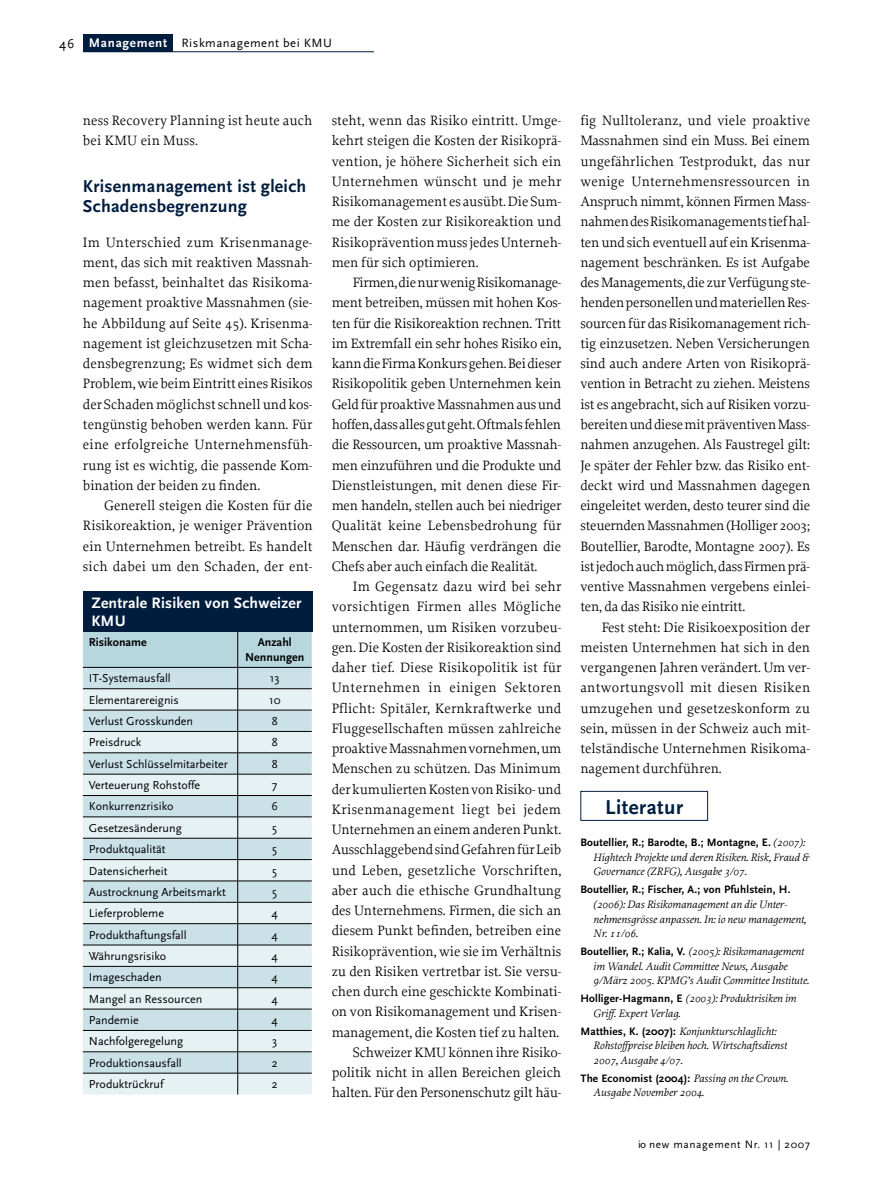
<style>
.page{position:relative;width:893px;height:1191px;background:#fff}
.page>*{position:absolute;margin:0;border:0;box-sizing:border-box;transform-origin:0 0}
.t1{font:700 21px "Scala Sans";letter-spacing:.025em;color:#001d3e}
.t2{font:700 18px/20.2px "Scala Sans";letter-spacing:.015em;color:#001d3e}
.t3{font:700 15.75px/18px "Scala Sans";letter-spacing:.015em;color:#fff}
.t4{font:14.25px/20.2px "Proforma";color:#000;text-align:justify}
.t5{font:12.6px "Scala Sans";letter-spacing:.04em;color:#000}
.t6{font:12px "Scala Sans";color:#000}
.t7{font:700 12px/15px "Scala Sans";color:#000;text-align:center}
.t8{font:italic 11.25px/14.7px "Proforma";color:#000}
.t9{font:700 11.25px "Scala Sans";letter-spacing:.015em;color:#000}
.t10{font:11.25px "Scala Sans";letter-spacing:.055em;color:#000}
.s1{font-size:13.5px}
.s2{font-weight:700;font-size:13.05px;color:#fff}
.s3{font-family:"Proforma";font-weight:400;font-style:italic}
.s4{font-family:"Scala Sans";font-weight:700;font-style:normal}
</style>
<div class="page">
<hr style="left:83px;top:51px;width:291px;height:1px;background:#001d3e">
<div style="left:83px;top:34px;width:90px;height:17px;background:#001d3e"></div>
<div style="left:580px;top:791px;width:128px;height:29px;border:1px solid #001d3e"></div>
<svg style="left:83px;top:631px;width:229px;height:463px;background:#cadce0"></svg>
<div style="left:83px;top:591px;width:230px;height:40px;background:#001d3e"></div>
<p class="t5" style="left:59px;top:36px;width:274px"><span class="s1">46</span> <span class="s2">Management</span> Riskmanagement bei KMU</p>
<p class="t4" style="left:83px;top:110px;width:231px">ness Recovery Planning ist heute auch bei KMU ein Muss.</p>
<p class="t2" style="left:83px;top:176px;width:225px">Krisenmanagement ist gleich<br>Schadensbegrenzung</p>
<p class="t4" style="left:83px;top:232px;width:231px">Im Unterschied zum Krisenmanage&shy;ment, das sich mit reaktiven Massnah&shy;men befasst, beinhaltet das Risikoma&shy;nagement proaktive Massnahmen (sie&shy;he Abbildung auf Seite 45). Krisenma&shy;nagement ist gleichzusetzen mit Scha&shy;densbegrenzung; Es widmet sich dem Problem, wie beim Eintritt eines Risikos der Schaden möglichst schnell und kos&shy;tengünstig behoben werden kann. Für eine erfolgreiche Unternehmensfüh&shy;rung ist es wichtig, die passende Kom&shy;bination der beiden zu finden.</p>
<p class="t4" style="left:83px;top:495px;width:231px;text-indent:21px">Generell steigen die Kosten für die Risikoreaktion, je weniger Prävention ein Unternehmen betreibt. Es handelt sich dabei um den Schaden, der ent-</p>
<p class="t3" style="left:91px;top:594px;width:211px">Zentrale Risiken von Schweizer<br>KMU</p>
<p class="t7" style="left:89px;top:635px;width:59px">Risikoname</p>
<p class="t7" style="left:245px;top:635px;width:61px">Anzahl<br>Nennungen</p>
<p class="t6" style="left:89px;top:672px;width:83px">IT-Systemausfall</p>
<p class="t6" style="left:270px;top:672px;width:11px">13</p>
<p class="t6" style="left:89px;top:693px;width:91px">Elementarereignis</p>
<p class="t6" style="left:269px;top:693px;width:13px">10</p>
<p class="t6" style="left:89px;top:714px;width:106px">Verlust Grosskunden</p>
<p class="t6" style="left:272px;top:714px;width:7px">8</p>
<p class="t6" style="left:89px;top:736px;width:54px">Preisdruck</p>
<p class="t6" style="left:272px;top:736px;width:7px">8</p>
<p class="t6" style="left:89px;top:757px;width:141px">Verlust Schlüsselmitarbeiter</p>
<p class="t6" style="left:272px;top:757px;width:7px">8</p>
<p class="t6" style="left:89px;top:778px;width:113px">Verteuerung Rohstoffe</p>
<p class="t6" style="left:272px;top:778px;width:7px">7</p>
<p class="t6" style="left:89px;top:800px;width:86px">Konkurrenzrisiko</p>
<p class="t6" style="left:271px;top:800px;width:8px">6</p>
<p class="t6" style="left:89px;top:821px;width:94px">Gesetzesänderung</p>
<p class="t6" style="left:272px;top:821px;width:6px">5</p>
<p class="t6" style="left:89px;top:842px;width:78px">Produktqualität</p>
<p class="t6" style="left:272px;top:842px;width:6px">5</p>
<p class="t6" style="left:89px;top:864px;width:80px">Datensicherheit</p>
<p class="t6" style="left:272px;top:864px;width:6px">5</p>
<p class="t6" style="left:89px;top:885px;width:138px">Austrocknung Arbeitsmarkt</p>
<p class="t6" style="left:272px;top:885px;width:6px">5</p>
<p class="t6" style="left:89px;top:906px;width:77px">Lieferprobleme</p>
<p class="t6" style="left:272px;top:906px;width:8px">4</p>
<p class="t6" style="left:89px;top:928px;width:99px">Produkthaftungsfall</p>
<p class="t6" style="left:272px;top:928px;width:8px">4</p>
<p class="t6" style="left:89px;top:949px;width:79px">Währungsrisiko</p>
<p class="t6" style="left:272px;top:949px;width:8px">4</p>
<p class="t6" style="left:89px;top:971px;width:74px">I mageschaden</p>
<p class="t6" style="left:272px;top:971px;width:8px">4</p>
<p class="t6" style="left:89px;top:992px;width:115px">Mangel an Ressourcen</p>
<p class="t6" style="left:272px;top:992px;width:8px">4</p>
<p class="t6" style="left:89px;top:1013px;width:51px">Pandemie</p>
<p class="t6" style="left:272px;top:1013px;width:8px">4</p>
<p class="t6" style="left:89px;top:1035px;width:96px">Nachfolgeregelung</p>
<p class="t6" style="left:272px;top:1035px;width:7px">3</p>
<p class="t6" style="left:89px;top:1056px;width:94px">Produktionsausfall</p>
<p class="t6" style="left:272px;top:1056px;width:7px">2</p>
<p class="t6" style="left:89px;top:1077px;width:77px">Produktrückruf</p>
<p class="t6" style="left:272px;top:1077px;width:7px">2</p>
<p class="t4" style="left:332px;top:110px;width:231px">steht, wenn das Risiko eintritt. Umge&shy;kehrt steigen die Kosten der Risikoprä&shy;vention, je höhere Sicherheit sich ein Unternehmen wünscht und je mehr Risikomanagement es ausübt. Die Sum&shy;me der Kosten zur Risikoreaktion und Risikoprävention muss jedes Unterneh&shy;men für sich optimieren.</p>
<p class="t4" style="left:332px;top:272px;width:231px;text-indent:21px">Firmen, die nur wenig Risikomanage&shy;ment betreiben, müssen mit hohen Kos&shy;ten für die Risikoreaktion rechnen. Tritt im Extremfall ein sehr hohes Risiko ein, kann die Firma Konkurs gehen. Bei dieser Risikopolitik geben Unternehmen kein Geld für proaktive Massnahmen aus und hoffen, dass alles gut geht. Oftmals fehlen die Ressourcen, um proaktive Massnah&shy;men einzuführen und die Produkte und Dienstleistungen, mit denen diese Fir&shy;men handeln, stellen auch bei niedriger Qualität keine Lebensbedrohung für Menschen dar. Häufig verdrängen die Chefs aber auch einfach die Realität.</p>
<p class="t4" style="left:332px;top:576px;width:231px;text-align:right">Im Gegensatz dazu wird bei sehr vorsichtigen Firmen alles Mögliche unternommen, um Risiken vorzubeu&shy;gen. Die Kosten der Risikoreaktion sind daher tief. Diese Risikopolitik ist für Unternehmen in einigen Sektoren Pflicht: Spitäler, Kernkraftwerke und Fluggesellschaften müssen zahlreiche proaktive Massnahmen vornehmen, um Menschen zu schützen. Das Minimum der kumulierten Kosten von Risiko- und Krisenmanagement liegt bei jedem Unternehmen an einem anderen Punkt.<br>Ausschlaggebend sind Gefahren für Leib und Leben, gesetzliche Vorschriften, aber auch die ethische Grundhaltung des Unternehmens. Firmen, die sich an diesem Punkt befinden, betreiben eine Risikoprävention, wie sie im Verhältnis zu den Risiken vertretbar ist. Sie versu&shy;chen durch eine geschickte Kombinati&shy;on von Risikomanagement und Krisen&shy;management, die Kosten tief zu halten.<br>Schweizer KMU können ihre Risiko&shy;politik nicht in allen Bereichen gleich halten. Für den Personenschutz gilt häu-</p>
<p class="t4" style="left:580px;top:110px;width:231px">fig Nulltoleranz, und viele proaktive Massnahmen sind ein Muss. Bei einem ungefährlichen Testprodukt, das nur wenige Unternehmensressourcen in Anspruch nimmt, können Firmen Mass&shy;nahmen des Risikomanagements tief hal&shy;ten und sich eventuell auf ein Krisenma&shy;nagement beschränken. Es ist Aufgabe des Managements, die zur Verfügung ste&shy;henden personellen und materiellen Res&shy;sourcen für das Risikomanagement rich&shy;tig einzusetzen. Neben Versicherungen sind auch andere Arten von Risikoprä&shy;vention in Betracht zu ziehen. Meistens ist es angebracht, sich auf Risiken vorzu&shy;bereiten und diese mit präventiven Mass&shy;nahmen anzugehen. Als Faustregel gilt:<br>Je später der Fehler bzw. das Risiko ent&shy;deckt wird und Massnahmen dagegen eingeleitet werden, desto teurer sind die steuernden Massnahmen (Holliger 2003; Boutellier, Barodte, Montagne 2007). Es ist jedoch auch möglich, dass Firmen prä&shy;ventive Massnahmen vergebens einlei&shy;ten, da das Risiko nie eintritt.</p>
<p class="t4" style="left:580px;top:616px;width:231px;text-indent:21px">Fest steht: Die Risikoexposition der meisten Unternehmen hat sich in den vergangenen Jahren verändert. Um ver&shy;antwortungsvoll mit diesen Risiken umzugehen und gesetzeskonform zu sein, müssen in der Schweiz auch mit&shy;telständische Unternehmen Risikoma&shy;nagement durchführen.</p>
<h1 class="t1" style="left:605px;top:795px;width:80px">Literatur</h1>
<p class="t9" style="left:580px;top:836px;width:226px">Boutellier, R.; Barodte, B.; Montagne, E. <span class="s3">(2007):</span></p>
<p class="t8" style="left:593px;top:849px;width:218px">Hightech Projekte und deren Risiken. Risk, Fraud &amp;<br>Governance (ZRFG), Ausgabe 3/07.</p>
<p class="t9" style="left:580px;top:883px;width:212px">Boutellier, R.; Fischer, A.; von Pfuhlstein, H.</p>
<p class="t8" style="left:593px;top:896px;width:214px">(2006): Das Risikomanagement an die Unter&shy;nehmensgrösse anpassen. In: io new management,<br>Nr. 11/06.</p>
<p class="t8" style="left:593px;top:943px;width:217px;text-indent:-13px"><span class="s4">Boutellier, R.; Kalia, V.</span> (2005): Risikomanagement im Wandel. Audit Committee News, Ausgabe<br>9/März 2005. KPMG’s Audit Committee Institute.</p>
<p class="t8" style="left:593px;top:990px;width:204px;text-indent:-13px"><span class="s4">Holliger-Hagmann, E</span> (2003): Produktrisiken im<br>Griff. Expert Verlag.</p>
<p class="t8" style="left:593px;top:1023px;width:195px;text-indent:-13px"><span class="s4">Matthies, K. (2007):</span> Konjunkturschlaglicht:<br>Rohstoffpreise bleiben hoch. Wirtschaftsdienst<br>2007, Ausgabe 4/07.</p>
<p class="t9" style="left:580px;top:1071px;width:209px">The Economist (2004): <span class="s3">Passing on the Crown.</span></p>
<p class="t8" style="left:593px;top:1084px;width:113px">Ausgabe November 2004.</p>
<p class="t10" style="left:638px;top:1138px;width:174px">io new management Nr. 11 | 2007</p>
</div>
